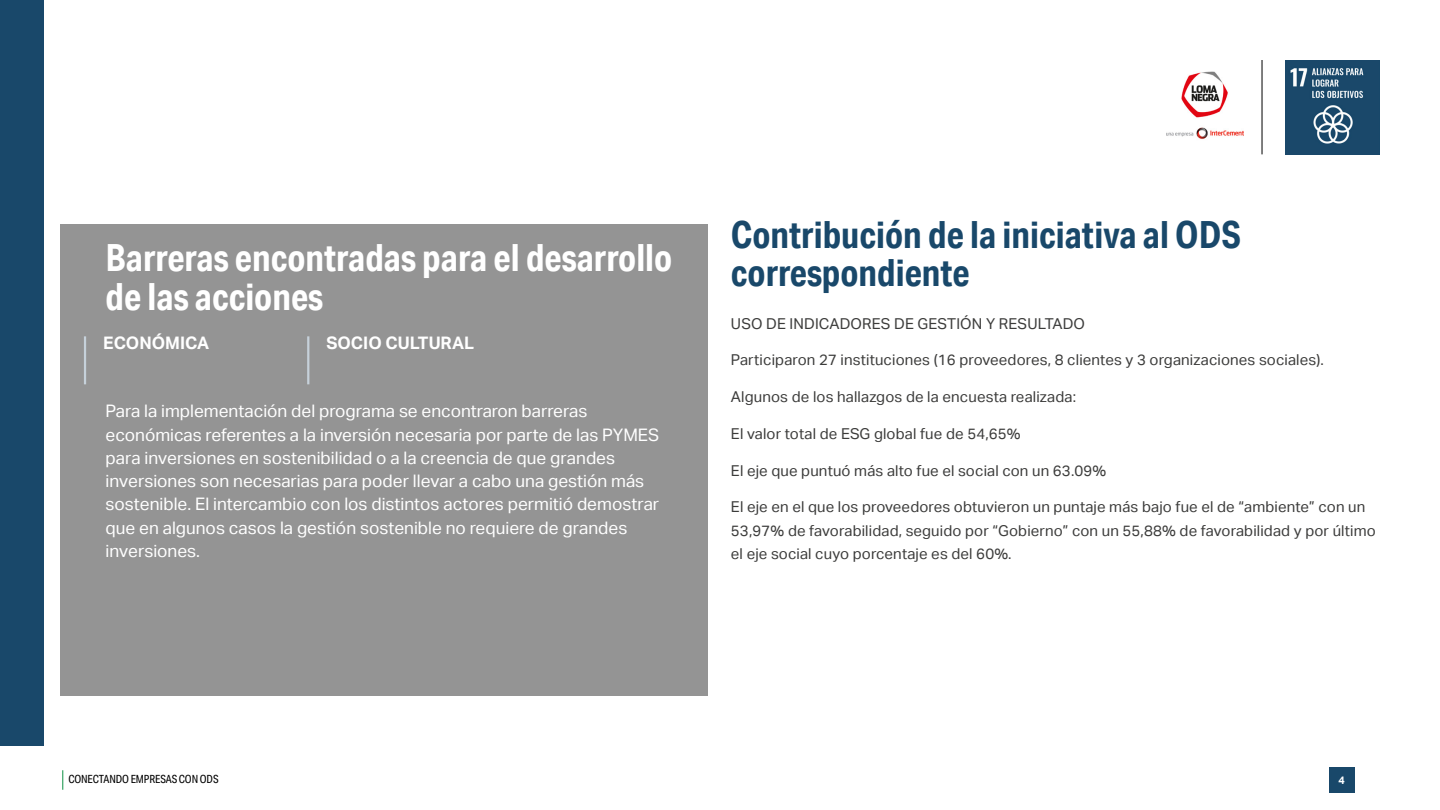
<style>
.page{position:relative;width:1440px;height:810px;background:#fff}
.page>*{position:absolute;margin:0;border:0;box-sizing:border-box;transform-origin:0 0}
.t1{font:700 37.5px/38.2px "Aktiv Grotesk Cd";color:#fff}
.t2{font:700 37.5px/38.2px "Aktiv Grotesk Cd";color:#19486a}
.t3{font:17.25px/23.2px "Aktiv Grotesk";color:#fff}
.t4{font:700 17.25px "Aktiv Grotesk";color:#fff}
.t5{font:15px/23.2px "Aktiv Grotesk";letter-spacing:.01em;color:#3c3c3b}
.t6{font:11.25px "Aktiv Grotesk Cd";letter-spacing:-.01em;color:#000}
.t7{font:700 10.88px "Aktiv Grotesk";color:#fff}
</style>
<div class="page">
<svg style="left:62px;top:770px;width:1px;height:20px"></svg>
<div style="left:1329px;top:767px;width:25px;height:26px;background:#19486a"></div>
<img style="left:1285px;top:60px;width:95px;height:95px">
<hr style="left:1262px;top:60px;width:1px;height:94px;background:#000">
<img style="left:1166px;top:71px;width:78px;height:68px">
<div style="left:0;top:0;width:44px;height:746px;background:#19486a"></div>
<div style="left:60px;top:225px;width:648px;height:471px;background:#949494"></div>
<hr style="left:84px;top:336px;width:2px;height:48px;background:#c6d1da">
<hr style="left:307px;top:336px;width:2px;height:48px;background:#c6d1da">
<h1 class="t1" style="left:106px;top:238px;width:568px">Barreras encontradas para el desarrollo de las acciones</h1>
<p class="t4" style="left:103px;top:333px;width:108px">ECONÓMICA</p>
<p class="t4" style="left:327px;top:333px;width:149px">SOCIO CULTURAL</p>
<p class="t3" style="left:106px;top:400px;width:555px">Para la implementación del programa se encontraron barreras económicas referentes a la inversión necesaria por parte de las PYMES para inversiones en sostenibilidad o a la creencia de que grandes inversiones son necesarias para poder llevar a cabo una gestión más sostenible. El intercambio con los distintos actores permitió demostrar que en algunos casos la gestión sostenible no requiere de grandes inversiones.</p>
<h1 class="t2" style="left:731px;top:215px;width:512px">Contribución de la iniciativa al ODS correspondiente</h1>
<p class="t5" style="left:731px;top:312px;width:356px">USO DE INDICADORES DE GESTIÓN Y RESULTADO</p>
<p class="t5" style="left:731px;top:349px;width:594px">Participaron 27 instituciones (16 proveedores, 8 clientes y 3 organizaciones sociales).</p>
<p class="t5" style="left:731px;top:385px;width:347px">Algunos de los hallazgos de la encuesta realizada:</p>
<p class="t5" style="left:731px;top:422px;width:291px">El valor total de ESG global fue de 54,65%</p>
<p class="t5" style="left:731px;top:459px;width:377px">El eje que puntuó más alto fue el social con un 63.09%</p>
<p class="t5" style="left:731px;top:496px;width:646px">El eje en el que los proveedores obtuvieron un puntaje más bajo fue el de “ambiente” con un<br>53,97% de favorabilidad, seguido por “Gobierno” con un 55,88% de favorabilidad y por último el eje social cuyo porcentaje es del 60%.</p>
<p class="t6" style="left:68px;top:773px;width:152px">CONECTANDO EMPRESAS CON ODS</p>
<p class="t7" style="left:1338px;top:774px;width:8px">4</p>
</div>
